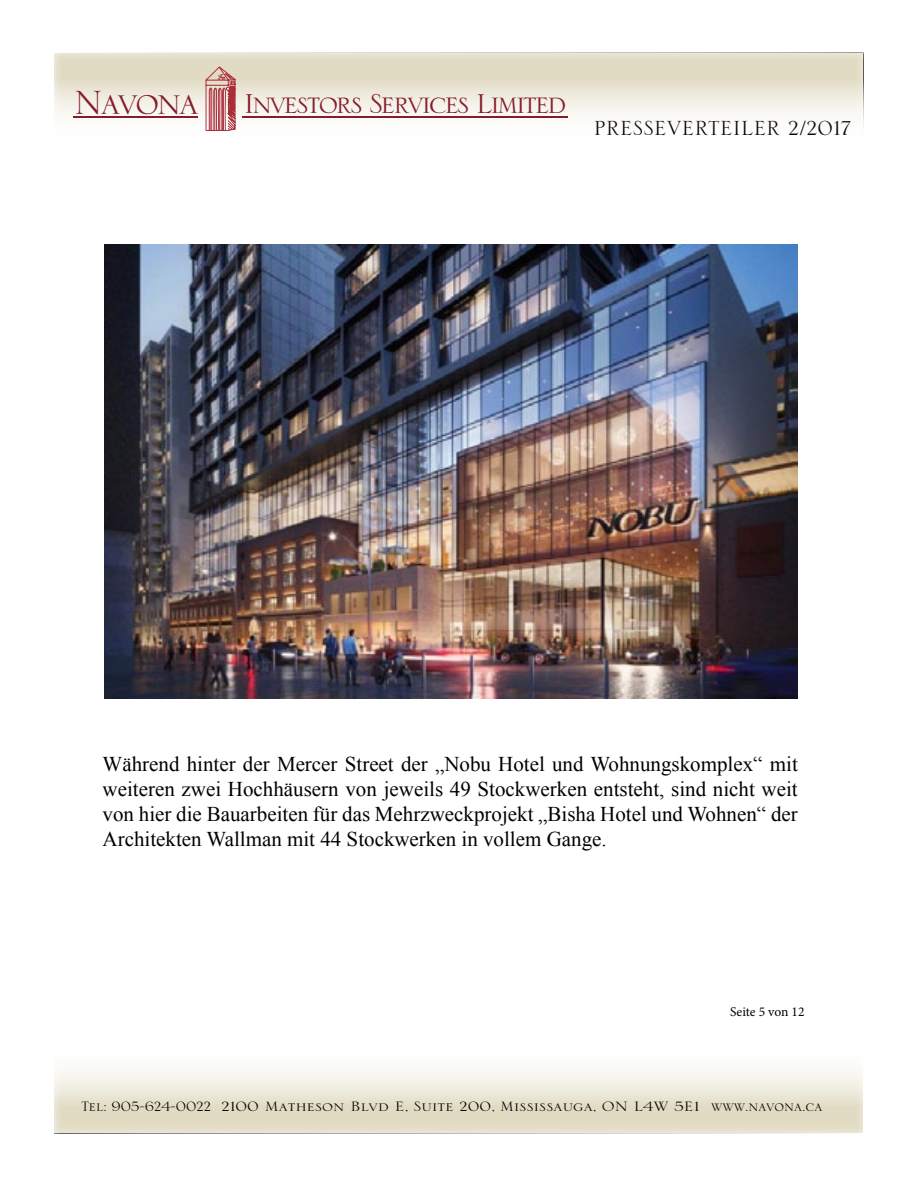
<style>
.page{position:relative;width:918px;height:1188px;background:#fff}
.page>*{position:absolute;margin:0;border:0;box-sizing:border-box;transform-origin:0 0}
.t1{font:36.15px "Serlio LT Std";letter-spacing:-.06em;color:#851c2a}
.t2{font:27px "Serlio LT Std";color:#000}
.t3{font:21px/25.2px "Times New Roman";color:#000;text-align:justify}
.t4{font:18px "Serlio LT Std";color:#000}
.t5{font:13.5px "Minion Pro";letter-spacing:-.005em;color:#000}
.s1{font-size:44.25px}
</style>
<div class="page">
<div style="left:41px;top:51px;width:835px;height:90px;background:#fff;opacity:.75"></div>
<hr style="left:73px;top:116px;width:125px;height:2px;background:#851c2a">
<hr style="left:242px;top:116px;width:326px;height:2px;background:#851c2a">
<svg style="left:206px;top:67px;width:29px;height:64px;background:#ca8988"></svg>
<div style="left:42px;top:1046px;width:835px;height:90px;background:#fff;opacity:.75"></div>
<img style="left:104px;top:245px;width:694px;height:454px">
<h1 class="t1" style="left:74px;top:86px;width:494px"><span class="s1">Navona</span> Investors Services Limited</h1>
<p class="t2" style="left:594px;top:115px;width:259px">PRESSEVERTEILER 2/2017</p>
<p class="t3" style="left:103px;top:751px;width:697px">Während hinter der Mercer Street der „Nobu Hotel und Wohnungskomplex“ mit weiteren zwei Hochhäusern von jeweils 49 Stockwerken entsteht, sind nicht weit von hier die Bauarbeiten für das Mehrzweckprojekt „Bisha Hotel und Wohnen“ der Architekten Wallman mit 44 Stockwerken in vollem Gange.</p>
<p class="t5" style="left:730px;top:1002px;width:76px">Seite 5 von 12</p>
<p class="t4" style="left:81px;top:1098px;width:743px">Tel: 905-624-0022 2100 Matheson Blvd E, Suite 200, Mississauga, ON L4W 5E1 www.navona.ca</p>
</div>
